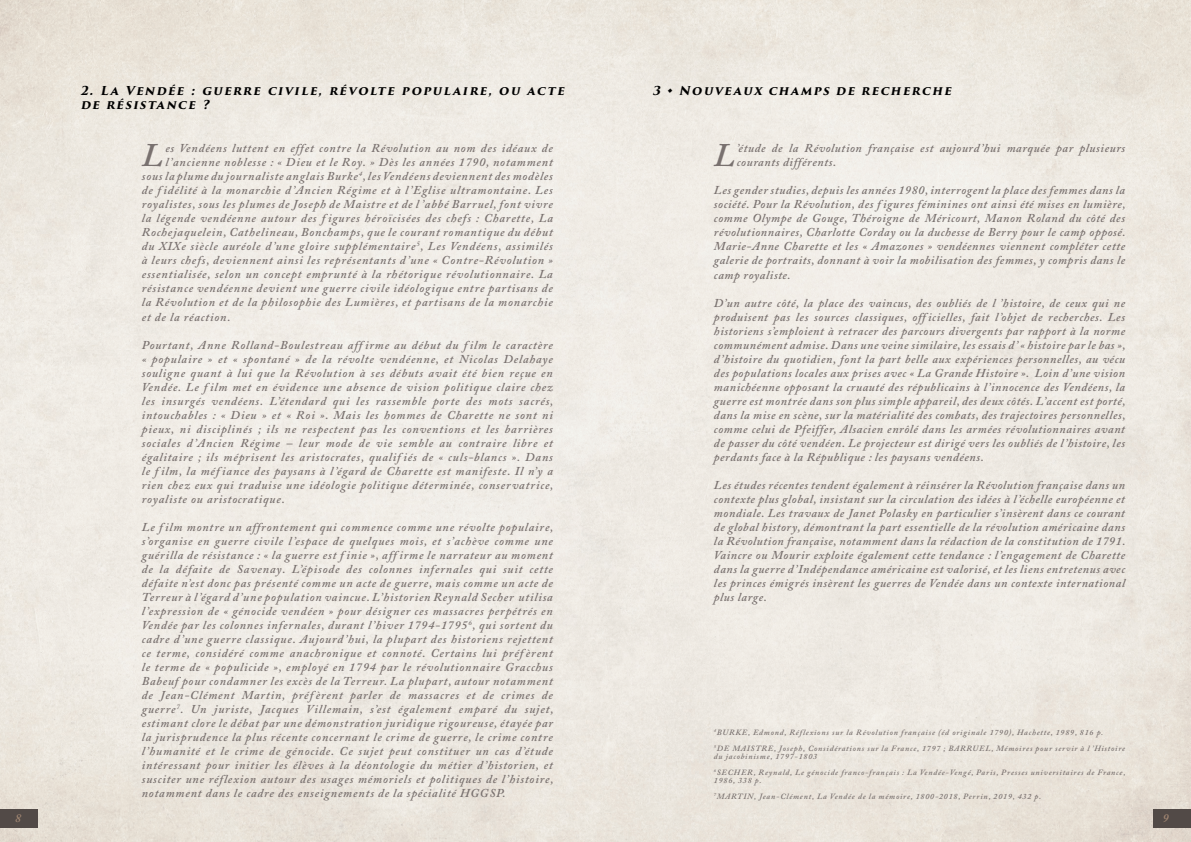
<style>
.page{position:relative;width:1191px;height:842px;background:#fff}
.page>*{position:absolute;margin:0;border:0;box-sizing:border-box;transform-origin:0 0}
.t1{font:italic 600 32.8px "Adobe Caslon Pro";color:#79716f}
.t2{font:italic 600 12px/14px "Adobe Caslon Pro";letter-spacing:.07em;color:#79716f;text-align:justify}
.t3{font:italic 700 12px/14px "Trajan Pro 3";letter-spacing:.105em;color:#000}
.t4{font:italic 600 12px/14px "Adobe Caslon Pro";letter-spacing:.05em;color:#79716f}
.t5{font:italic 600 12px "Adobe Caslon Pro";color:#a18672}
.t6{font:italic 600 8px/16px "Adobe Caslon Pro";letter-spacing:.1em;color:#79716f}
</style>
<div class="page">
<div style="left:1153px;top:809px;width:38px;height:19px;background:#524a47"></div>
<div style="left:0;top:809px;width:38px;height:19px;background:#524a47"></div>
<p class="t3" style="left:80px;top:84px;width:489px">2. La Vendée : guerre civile, révolte populaire, ou acte de résistance ?</p>
<h1 class="t1" style="left:142px;top:136px;width:23px">L</h1>
<p class="t2" style="left:165px;top:141px;width:389px">es Vendéens luttent en effet contre la Révolution au nom des idéaux de</p>
<p class="t2" style="left:165px;top:155px;width:389px">l’ancienne noblesse : « Dieu et le Roy. » Dès les années 1790, notamment</p>
<p class="t2" style="left:142px;top:169px;width:413px">sous la plume du journaliste anglais Burke<sup>4</sup>, les Vendéens deviennent des modèles</p>
<p class="t2" style="left:142px;top:183px;width:413px">de f idélité à la monarchie d’Ancien Régime et à l’Eglise ultramontaine. Les</p>
<p class="t2" style="left:142px;top:197px;width:412px">royalistes, sous les plumes de Joseph de Maistre et de l ’abbé Barruel, font vivre</p>
<p class="t2" style="left:142px;top:211px;width:413px">la légende vendéenne autour des f igures héroïcisées des chefs : Charette, La</p>
<p class="t2" style="left:142px;top:225px;width:412px">Rochejaquelein, Cathelineau, Bonchamps, que le courant romantique du début</p>
<p class="t2" style="left:142px;top:239px;width:413px">du XIXe siècle auréole d’une gloire supplémentaire<sup>5</sup>, Les Vendéens, assimilés</p>
<p class="t2" style="left:142px;top:253px;width:413px">à leurs chefs, deviennent ainsi les représentants d’une « Contre-Révolution »</p>
<p class="t2" style="left:142px;top:267px;width:412px">essentialisée, selon un concept emprunté à la rhétorique révolutionnaire. La</p>
<p class="t2" style="left:142px;top:281px;width:413px">résistance vendéenne devient une guerre civile idéologique entre partisans de</p>
<p class="t2" style="left:142px;top:295px;width:412px">la Révolution et de la philosophie des Lumières, et partisans de la monarchie</p>
<p class="t2" style="left:142px;top:309px;width:90px">et de la réaction.</p>
<p class="t2" style="left:142px;top:337px;width:413px">Pourtant, Anne Rolland-Boulestreau aff irme au début du f ilm le caractère « populaire » et « spontané » de la révolte vendéenne, et Nicolas Delahaye souligne quant à lui que la Révolution à ses débuts avait été bien reçue en Vendée. Le f ilm met en évidence une absence de vision politique claire chez les insurgés vendéens. L’étendard qui les rassemble porte des mots sacrés, intouchables : « Dieu » et « Roi ». Mais les hommes de Charette ne sont ni pieux, ni disciplinés ; ils ne respectent pas les conventions et les barrières sociales d’Ancien Régime – leur mode de vie semble au contraire libre et égalitaire ; ils méprisent les aristocrates, qualif iés de « culs-blancs ». Dans le f ilm, la méf iance des paysans à l’égard de Charette est manifeste. Il n’y a rien chez eux qui traduise une idéologie politique déterminée, conservatrice, royaliste ou aristocratique.</p>
<p class="t2" style="left:142px;top:519px;width:413px">Le f ilm montre un affrontement qui commence comme une révolte populaire, s’organise en guerre civile l’espace de quelques mois, et s’achève comme une guérilla de résistance : « la guerre est f inie », aff irme le narrateur au moment de la défaite de Savenay. L’épisode des colonnes infernales qui suit cette défaite n’est donc pas présenté comme un acte de guerre, mais comme un acte de Terreur à l’égard d’une population vaincue. L’historien Reynald Secher utilisa l’expression de « génocide vendéen » pour désigner ces massacres perpétrés en Vendée par les colonnes infernales, durant l’hiver 1794-1795<sup>6</sup>, qui sortent du cadre d’une guerre classique. Aujourd’hui, la plupart des historiens rejettent ce terme, considéré comme anachronique et connoté. Certains lui préf èrent le terme de « populicide », employé en 1794 par le révolutionnaire Gracchus Babeuf pour condamner les excès de la Terreur. La plupart, autour notamment de Jean-Clément Martin, préf èrent parler de massacres et de crimes de guerre<sup>7</sup>. Un juriste, Jacques Villemain, s’est également emparé du sujet, estimant clore le débat par une démonstration juridique rigoureuse, étayée par la jurisprudence la plus récente concernant le crime de guerre, le crime contre l’humanité et le crime de génocide. Ce sujet peut constituer un cas d’étude intéressant pour initier les élèves à la déontologie du métier d’historien, et susciter une réflexion autour des usages mémoriels et politiques de l’histoire, notamment dans le cadre des enseignements de la spécialité HGGSP.</p>
<p class="t3" style="left:652px;top:84px;width:303px">3 ◆ Nouveaux champs de recherche</p>
<h1 class="t1" style="left:714px;top:136px;width:23px">L</h1>
<p class="t4" style="left:737px;top:141px;width:390px">’étude de la Révolution française est aujourd’hui marquée par plusieurs courants différents.</p>
<p class="t2" style="left:714px;top:183px;width:413px">Les gender studies, depuis les années 1980, interrogent la place des femmes dans la société. Pour la Révolution, des f igures féminines ont ainsi été mises en lumière, comme Olympe de Gouge, Théroigne de Méricourt, Manon Roland du côté des révolutionnaires, Charlotte Corday ou la duchesse de Berry pour le camp opposé.<br>Marie-Anne Charette et les « Amazones » vendéennes viennent compléter cette galerie de portraits, donnant à voir la mobilisation des femmes, y compris dans le camp royaliste.</p>
<p class="t2" style="left:714px;top:295px;width:413px">D’un autre côté, la place des vaincus, des oubliés de l ’histoire, de ceux qui ne produisent pas les sources classiques, off icielles, fait l’objet de recherches. Les historiens s’emploient à retracer des parcours divergents par rapport à la norme communément admise. Dans une veine similaire, les essais d’ « histoire par le bas », d’histoire du quotidien, font la part belle aux expériences personnelles, au vécu des populations locales aux prises avec « La Grande Histoire ». Loin d’une vision manichéenne opposant la cruauté des républicains à l’innocence des Vendéens, la guerre est montrée dans son plus simple appareil, des deux côtés. L’accent est porté, dans la mise en scène, sur la matérialité des combats, des trajectoires personnelles, comme celui de Pfeiffer, Alsacien enrôlé dans les armées révolutionnaires avant de passer du côté vendéen. Le projecteur est dirigé vers les oubliés de l’histoire, les perdants face à la République : les paysans vendéens.</p>
<p class="t2" style="left:714px;top:477px;width:413px">Les études récentes tendent également à réinsérer la Révolution française dans un contexte plus global, insistant sur la circulation des idées à l’échelle européenne et mondiale. Les travaux de Janet Polasky en particulier s’insèrent dans ce courant de global history, démontrant la part essentielle de la révolution américaine dans la Révolution française, notamment dans la rédaction de la constitution de 1791.<br>Vaincre ou Mourir exploite également cette tendance : l’engagement de Charette dans la guerre d’Indépendance américaine est valorisé, et les liens entretenus avec les princes émigrés insèrent les guerres de Vendée dans un contexte international plus large.</p>
<p class="t6" style="left:714px;top:724px;width:413px"><sup>4</sup>BURKE, Edmond, Réflexions sur la Révolution française (éd originale 1790), Hachette, 1989, 816 p.<br><sup>5</sup>DE MAISTRE, Joseph, Considérations sur la France, 1797 ; BARRUEL, Mémoires pour servir à l ’Histoire</p>
<p class="t6" style="left:714px;top:748px;width:413px">du jacobinisme, 1797-1803<br><sup>6</sup>SECHER, Reynald, Le génocide franco-français : La Vendée-Vengé, Paris, Presses universitaires de France,</p>
<p class="t6" style="left:714px;top:772px;width:329px">1986, 338 p.<br><sup>7</sup>MARTIN, Jean-Clément, La Vendée de la mémoire, 1800-2018, Perrin, 2019, 432 p.</p>
<p class="t5" style="left:15px;top:811px;width:7px">8</p>
<p class="t5" style="left:1162px;top:811px;width:7px">9</p>
</div>
